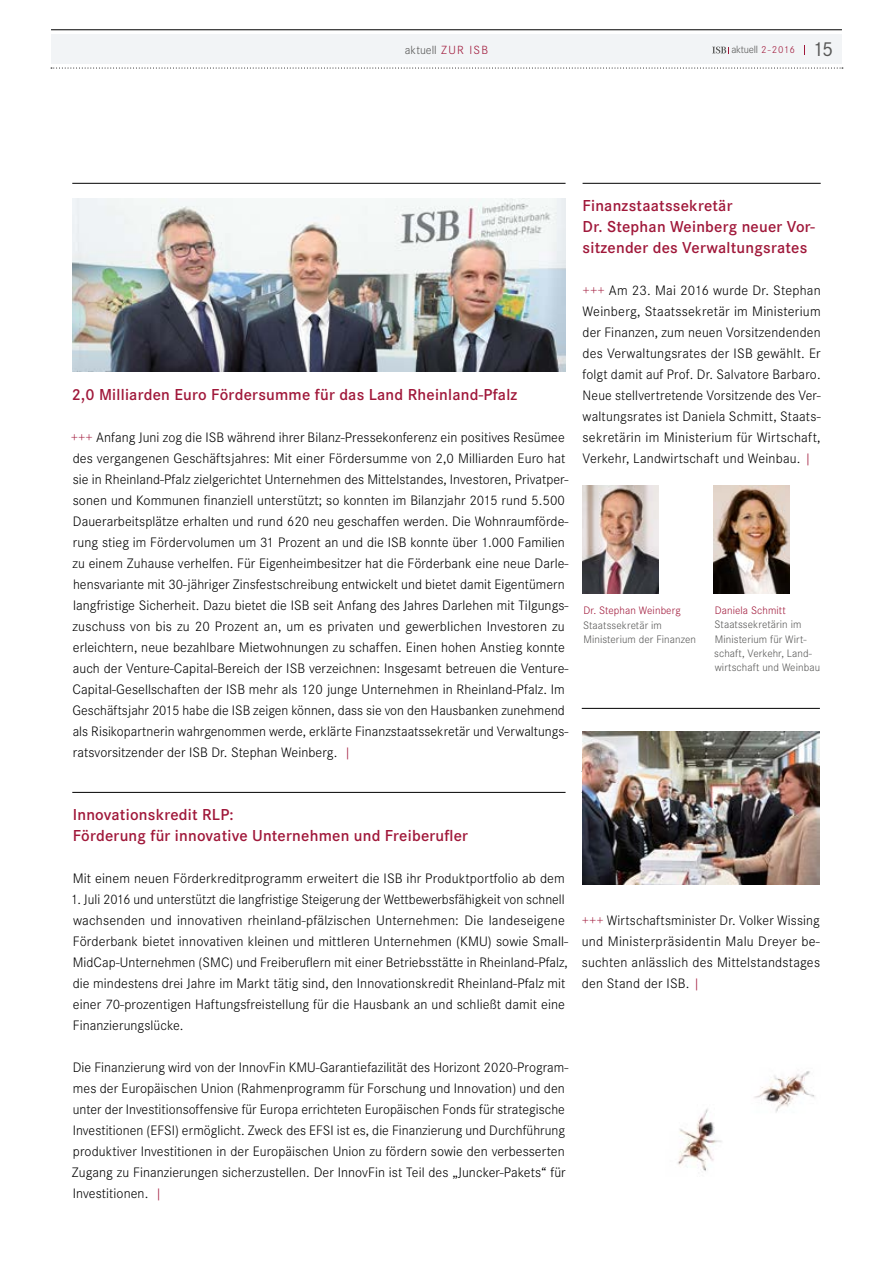
<style>
.page{position:relative;width:893px;height:1263px;background:#fff}
.page>*{position:absolute;margin:0;border:0;box-sizing:border-box;transform-origin:0 0}
.t1{font:600 16.5px/21px "Corporate S";letter-spacing:.015em;color:#a0183a}
.t2{font:300 14.25px/21px "Corporate S";letter-spacing:.005em;color:#000}
.t3{font:300 12.3px "Corporate S";color:#575756}
.t4{font:300 11.25px/14.2px "Corporate S";letter-spacing:.005em;color:#575756}
.t5{font:300 11.25px "Corporate S";letter-spacing:.005em;color:#a0183a}
.t6{font:300 10.95px "Corporate S";color:#575756}
.s1{color:#a0183a}
.s2{font-size:10.5px;color:#a0183a}
.s3{font-weight:400;font-size:21px}
</style>
<div class="page">
<div style="left:51px;top:34px;width:791px;height:30px;background:#f2f4f6"></div>
<hr style="left:51px;top:29px;width:791px;height:1px;background:#000">
<svg style="left:712px;top:47px;width:17px;height:6px"></svg>
<svg style="left:51px;top:68px;width:792px;height:1px"></svg>
<hr style="left:72px;top:183px;width:494px;height:1px;background:#000">
<hr style="left:583px;top:183px;width:238px;height:1px;background:#000">
<hr style="left:582px;top:708px;width:238px;height:1px;background:#000">
<hr style="left:582px;top:771px;width:238px;height:1px;background:#000">
<hr style="left:582px;top:792px;width:238px;height:1px;background:#000">
<img style="left:583px;top:485px;width:75px;height:108px">
<img style="left:714px;top:485px;width:75px;height:108px">
<img style="left:677px;top:1071px;width:138px;height:100px">
<img style="left:583px;top:731px;width:237px;height:153px">
<img style="left:72px;top:199px;width:494px;height:172px">
<hr style="left:72px;top:792px;width:494px;height:1px;background:#000">
<p class="t3" style="left:405px;top:43px;width:85px">aktuell <span class="s1">zu r is B</span></p>
<p class="t6" style="left:731px;top:43px;width:103px">aktuell <span class="s2">2-2016</span> <span class="s3">15</span></p>
<p class="t1" style="left:72px;top:385px;width:447px">2,0 Milliarden Euro Fördersumme für das Land Rheinland-Pfalz</p>
<p class="t2" style="left:71px;top:427px;width:499px"><span class="s1">+++</span> Anfang Juni zog die I SB während ihrer Bilanz-Pressekonferenz ein positives Resümee des vergangenen Geschäftsjahres: Mit einer Fördersumme von 2,0 Milliarden Euro hat sie in Rheinland-Pfalz zielgerichtet Unternehmen des Mittelstandes, I nvestoren, Privatper&shy;sonen und Kommunen finanziell unterstützt; so konnten im Bilanzjahr 2015 rund 5.500<br>Dauerarbeitsplätze erhalten und rund 620 neu geschaffen werden. Die Wohnraumförde&shy;rung stieg im Fördervolumen um 31 Prozent an und die I SB konnte über 1.000 Familien zu einem Zuhause verhelfen. Für Eigenheimbesitzer hat die Förderbank eine neue Darle&shy;hensvariante mit 30-jähriger Zinsfestschreibung entwickelt und bietet damit Eigentümern langfristige Sicherheit. Dazu bietet die I SB seit Anfang des Jahres Darlehen mit Tilgungs&shy;zuschuss von bis zu 20 Prozent an, um es privaten und gewerblichen I nvestoren zu erleichtern, neue bezahlbare Mietwohnungen zu schaffen. Einen hohen Anstieg konnte auch der Venture-Capital-Bereich der I SB verzeichnen: I nsgesamt betreuen die Venture-Capital-Gesellschaften der ISB mehr als 120 junge Unternehmen in Rheinland-Pfalz. I m Geschäftsjahr 2015 habe die I SB zeigen können, dass sie von den Hausbanken zunehmend als Risikopartnerin wahrgenommen werde, erklärte Finanzstaatssekretär und Verwaltungs&shy;ratsvorsitzender der I SB Dr. Stephan Weinberg. <span class="s1">|</span></p>
<p class="t1" style="left:583px;top:195px;width:234px">Finanzstaatssekretär<br>Dr. Stephan Weinberg neuer Vor&shy;sitzender des Verwaltungsrates</p>
<p class="t2" style="left:583px;top:280px;width:240px;text-align:justify"><span class="s1">+++</span> Am 23. Mai 2016 wurde Dr. Stephan Weinberg, Staatssekretär im Ministerium der Finanzen, zum neuen Vorsitzendenden des Verwaltungsrates der I SB gewählt. Er folgt damit auf Prof. Dr. Salvatore Barbaro.<br>Neue stellvertretende Vorsitzende des Ver&shy;waltungsrates ist Daniela Schmitt, Staats&shy;sekretärin im Ministerium für Wirtschaft, Verkehr, Landwirtschaft und Weinbau. <span class="s1">|</span></p>
<p class="t5" style="left:583px;top:604px;width:99px">Dr. Stephan Weinberg</p>
<p class="t4" style="left:583px;top:618px;width:115px">Staatssekretär im<br>Ministerium der Finanzen</p>
<p class="t5" style="left:715px;top:604px;width:72px">Daniela Schmitt</p>
<p class="t4" style="left:714px;top:618px;width:107px">Staatssekretärin im<br>Ministerium für Wirt&shy;schaft, Verkehr, Land&shy;wirtschaft und Weinbau</p>
<p class="t1" style="left:73px;top:804px;width:397px">Innovationskredit RLP:<br>Förderung für innovative Unternehmen und Freiberufler</p>
<p class="t2" style="left:73px;top:868px;width:493px">Mit einem neuen Förderkreditprogramm erweitert die I SB ihr Produktportfolio ab dem</p>
<p class="t2" style="left:71px;top:889px;width:499px">1. Juli 2016 und unterstützt die langfristige Steigerung der Wettbewerbsfähigkeit von schnell wachsenden und innovativen rheinland-pfälzischen Unternehmen: Die landeseigene Förderbank bietet innovativen kleinen und mittleren Unternehmen (KMU) sowie Small-MidCap-Unternehmen (SMC) und Freiberuflern mit einer Betriebsstätte in Rheinland-Pfalz, die mindestens drei Jahre im Markt tätig sind, den I nnovationskredit Rheinland-Pfalz mit einer 70-prozentigen Haftungsfreistellung für die Hausbank an und schließt damit eine Finanzierungslücke.</p>
<p class="t2" style="left:72px;top:1057px;width:498px">Die Finanzierung wird von der I nnovFin KMU-Garantiefazilität des Horizont 2020-Program&shy;mes der Europäischen Union (Rahmenprogramm für Forschung und I nnovation) und den unter der I nvestitionsoffensive für Europa errichteten Europäischen Fonds für strategische<br>I nvestitionen (EFSI) ermöglicht. Zweck des EFSI ist es, die Finanzierung und Durchführung produktiver I nvestitionen in der Europäischen Union zu fördern sowie den verbesserten Zugang zu Finanzierungen sicherzustellen. Der I nnovFin ist Teil des „Juncker-Pakets“ für I nvestitionen. <span class="s1">|</span></p>
<p class="t2" style="left:582px;top:910px;width:240px;text-align:justify"><span class="s1">+++</span> Wirtschaftsminister Dr. Volker Wissing und Ministerpräsidentin Malu Dreyer be&shy;suchten anlässlich des Mittelstandstages den Stand der ISB. <span class="s1">|</span></p>
</div>
